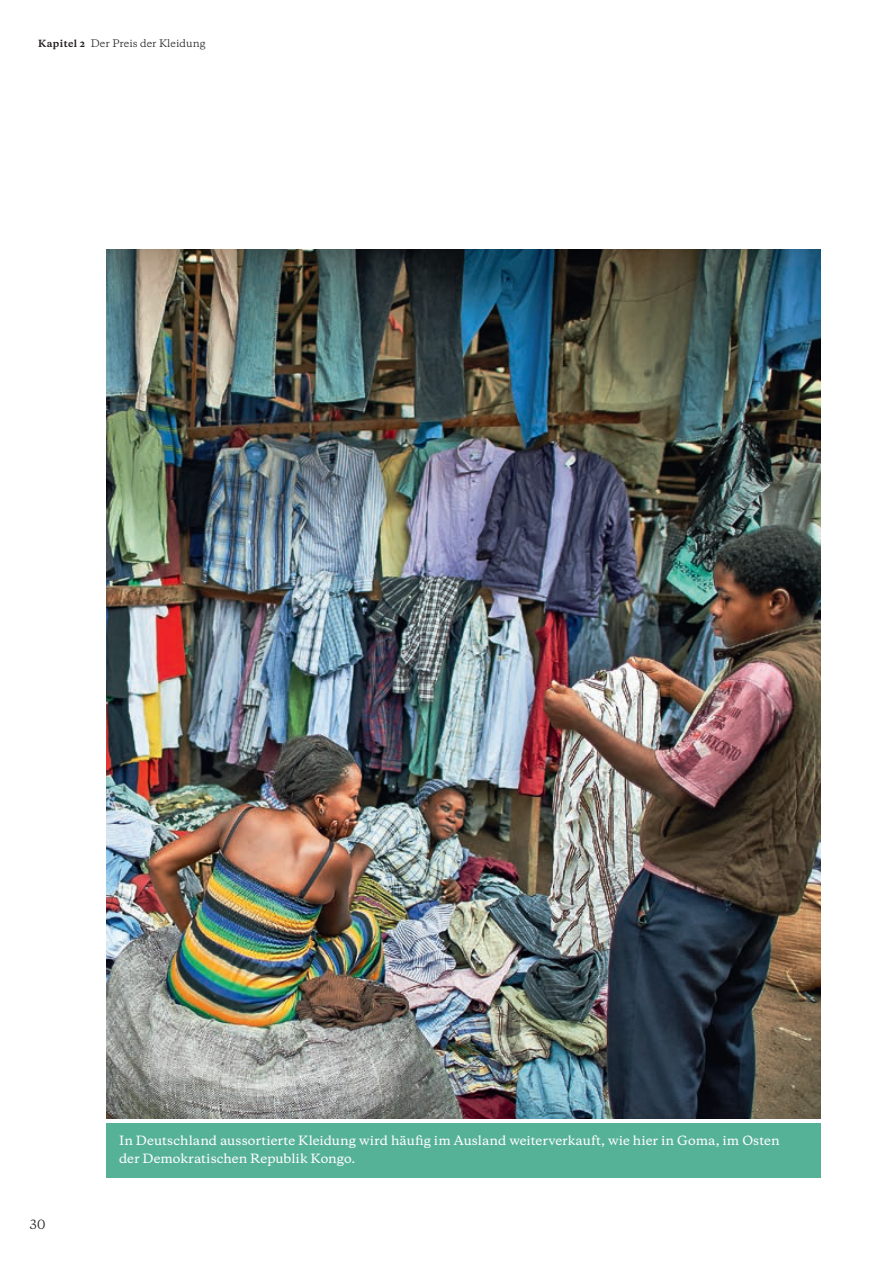
<style>
.page{position:relative;width:893px;height:1263px;background:#fff}
.page>*{position:absolute;margin:0;border:0;box-sizing:border-box;transform-origin:0 0}
.t1{font:500 12px/17.9px "Galaxie Copernicus";color:#fff}
.t2{font:12px "Galaxie Copernicus";color:#231f20}
.t3{font:9.75px "Galaxie Copernicus";letter-spacing:.01em;color:#231f20}
.s1{font-weight:700;font-size:9.3px}
</style>
<div class="page">
<img style="left:106px;top:250px;width:715px;height:869px">
<div style="left:106px;top:1123px;width:715px;height:54px;background:#56b296"></div>
<p class="t3" style="left:38px;top:37px;width:169px"><span class="s1">Kapitel 2</span> Der Preis der Kleidung</p>
<p class="t2" style="left:30px;top:1216px;width:17px">30</p>
<p class="t1" style="left:119px;top:1132px;width:662px">In Deutschland aussortierte Kleidung wird häufig im Ausland weiterverkauft, wie hier in Goma, im Osten der Demokratischen Republik Kongo.</p>
</div>
